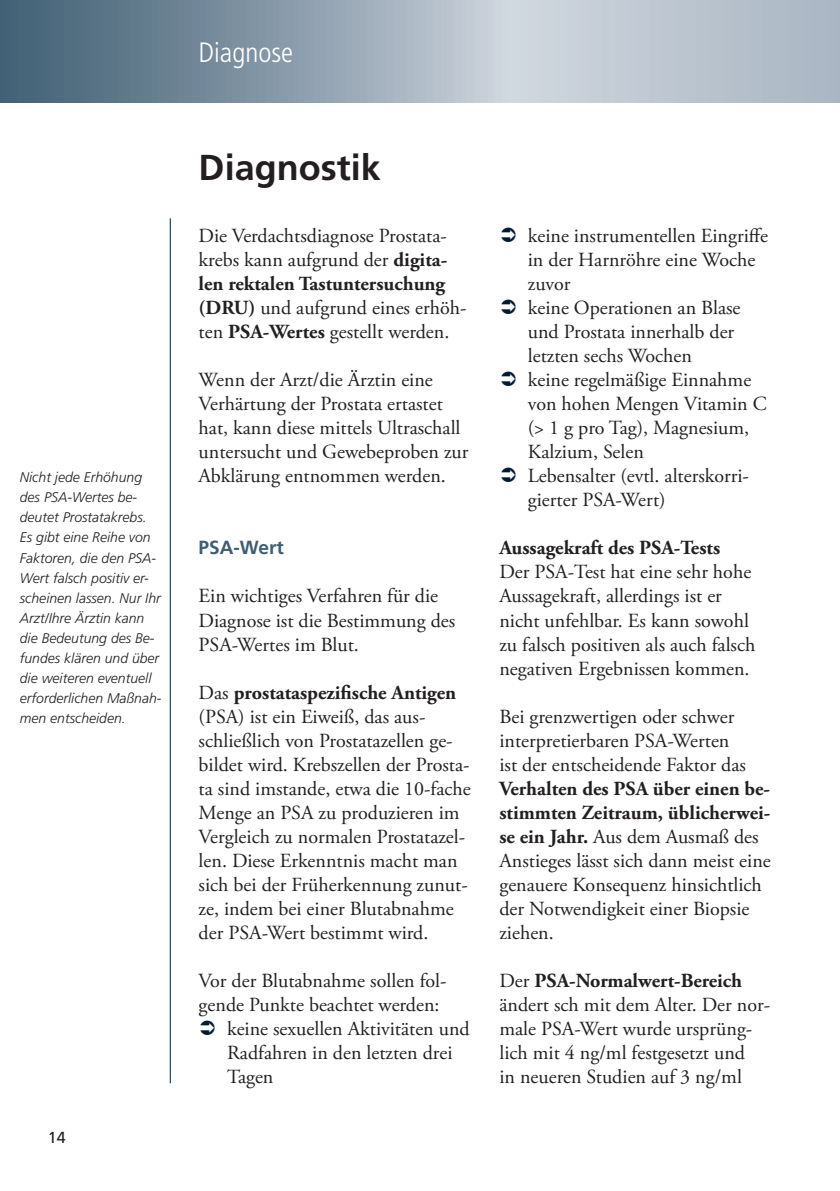
<style>
.page{position:relative;width:840px;height:1191px;background:#fff}
.page>*{position:absolute;margin:0;border:0;box-sizing:border-box;transform-origin:0 0}
.t1{font:700 36px "Frutiger LT Std";color:#231f20}
.t2{font:300 condensed 28px "Frutiger LT Std";color:#fff}
.t3{font:20px/24px "Adobe Garamond Pro";color:#231f20}
.t4{font:700 20px "Adobe Garamond Pro";color:#231f20}
.t5{font:700 19px "Frutiger LT Std";color:#3f5e73}
.t6{font:16px "Frutiger LT Std";color:#231f20}
.t7{font:italic 300 14px/20px "Frutiger LT Std";color:#231f20}
.s1{font-weight:700}
</style>
<div class="page">
<svg style="left:0;top:0;width:839px;height:102px;background:#99a9b6"></svg>
<hr style="left:170px;top:218px;width:1px;height:865px;background:#001c33">
<p class="t7" style="left:20px;top:468px;width:143px">Nicht jede Erhöhung des PSA-Wertes be&shy;deutet Prostatakrebs.<br>Es gibt eine Reihe von<br>Faktoren, die den PSA-<br>Wert falsch positiv er&shy;scheinen lassen. Nur Ihr<br>Arzt/Ihre Ärztin kann die Bedeutung des Be&shy;fundes klären und über die weiteren eventuell erforderlichen Maßnah&shy;men entscheiden.</p>
<p class="t6" style="left:48px;top:1128px;width:19px">14</p>
<h2 class="t2" style="left:198px;top:36px;width:96px">Diagnose</h2>
<h1 class="t1" style="left:198px;top:146px;width:184px">Diagnostik</h1>
<p class="t3" style="left:198px;top:225px;width:269px">Die Verdachtsdiagnose Prostata&shy;krebs kann aufgrund der <span class="s1">digita&shy;len rektalen Tastuntersuchung (DRU)</span> und aufgrund eines erhöh&shy;ten <span class="s1">PSA-Wertes</span> gestellt werden.</p>
<p class="t3" style="left:198px;top:369px;width:271px">Wenn der Arzt/die Ärztin eine<br>Verhärtung der Prostata ertastet hat, kann diese mittels Ultraschall untersucht und Gewebeproben zur<br>Abklärung entnommen werden.</p>
<p class="t5" style="left:198px;top:537px;width:87px">PSA-Wert</p>
<p class="t3" style="left:198px;top:585px;width:258px">Ein wichtiges Verfahren für die<br>Diagnose ist die Bestimmung des<br>PSA-Wertes im Blut.</p>
<p class="t3" style="left:198px;top:681px;width:273px">Das <span class="s1">prostataspezifische Antigen </span>(PSA) ist ein Eiweiß, das aus&shy;schließlich von Prostatazellen ge&shy;bildet wird. Krebszellen der Prosta&shy;ta sind imstande, etwa die 10-fache Menge an PSA zu produzieren im Vergleich zu normalen Prostatazel&shy;len. Diese Erkenntnis macht man sich bei der Früherkennung zunut&shy;ze, indem bei einer Blutabnahme der PSA-Wert bestimmt wird.</p>
<p class="t3" style="left:198px;top:969px;width:249px">Vor der Blutabnahme sollen fol-</p>
<p class="t3" style="left:198px;top:993px;width:242px">gende Punkte beachtet werden:</p>
<p class="t3" style="left:227px;top:1017px;width:244px">keine sexuellen Aktivitäten und</p>
<p class="t3" style="left:227px;top:1041px;width:227px">Radfahren in den letzten drei</p>
<p class="t3" style="left:227px;top:1065px;width:48px">Tagen</p>
<p class="t3" style="left:527px;top:225px;width:241px">keine instrumentellen Eingriffe in der Harnröhre eine Woche zuvor<br>keine Operationen an Blase und Prostata innerhalb der letzten sechs Wochen<br>keine regelmäßige Einnahme von hohen Mengen Vitamin C (&gt; 1 g pro Tag), Magnesium,<br>Kalzium, Selen<br>Lebensalter (evtl. alterskorri&shy;gierter PSA-Wert)</p>
<p class="t4" style="left:499px;top:536px;width:222px">Aussagekraft des PSA-Tests</p>
<p class="t3" style="left:499px;top:561px;width:257px">Der PSA-Test hat eine sehr hohe<br>Aussagekraft, allerdings ist er nicht unfehlbar. Es kann sowohl zu falsch positiven als auch falsch negativen Ergebnissen kommen.</p>
<p class="t3" style="left:499px;top:705px;width:248px">Bei grenzwertigen oder schwer interpretierbaren PSA-Werten ist der entscheidende Faktor das</p>
<p class="t3" style="left:499px;top:777px;width:273px"><span class="s1">Verhalten des PSA über einen be&shy;stimmten Zeitraum, üblicherwei&shy;se ein Jahr.</span> Aus dem Ausmaß des<br>Anstieges lässt sich dann meist eine genauere Konsequenz hinsichtlich der Notwendigkeit einer Biopsie ziehen.</p>
<p class="t3" style="left:499px;top:969px;width:272px">Der <span class="s1">PSA-Normalwert-Bereich </span>ändert sch mit dem Alter. Der nor&shy;male PSA-Wert wurde ursprüng&shy;lich mit 4 ng/ml festgesetzt und<br>in neueren Studien auf 3 ng/ml</p>
</div>
